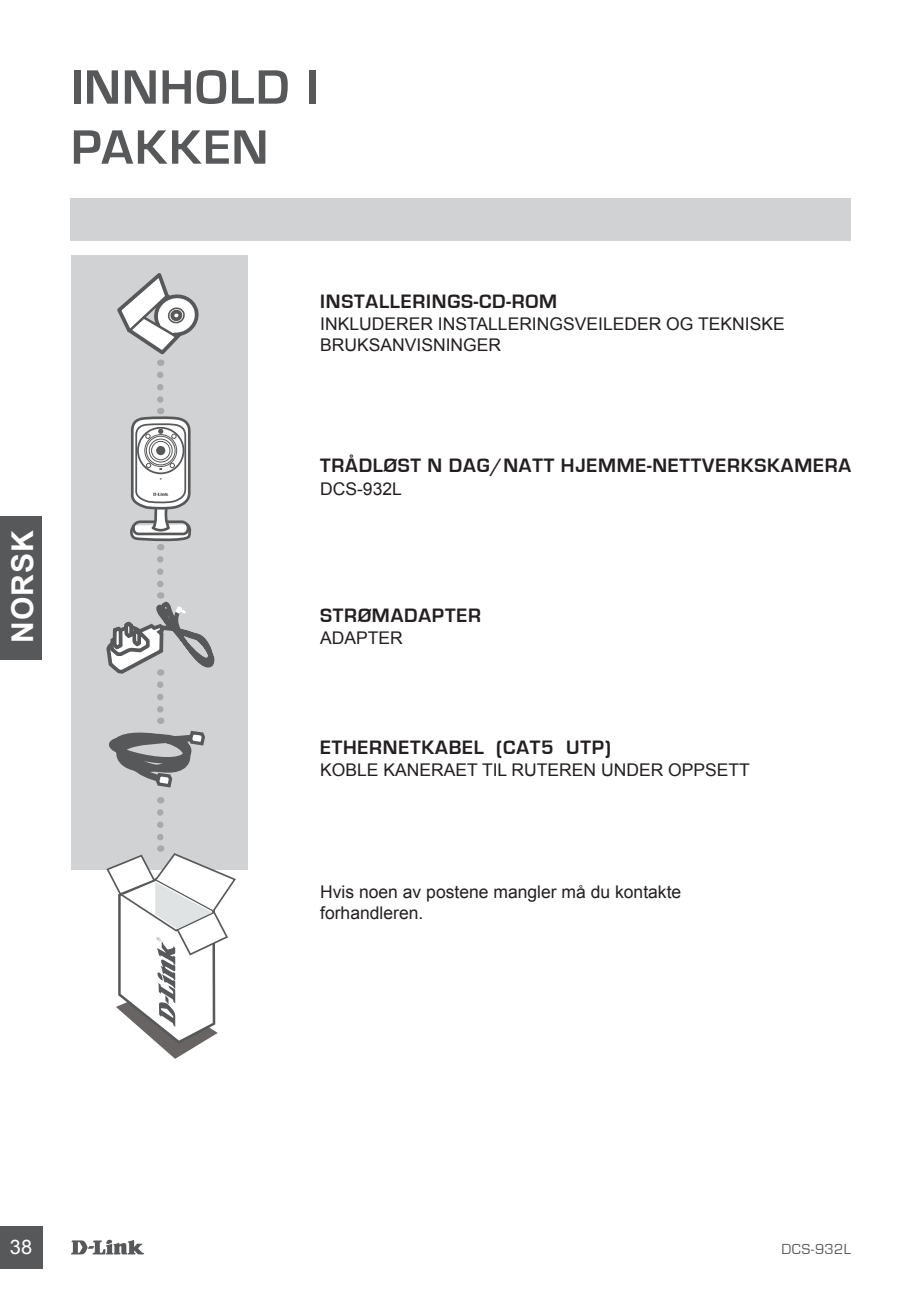
<style>
.page{position:relative;width:922px;height:1297px;background:#fff}
.page>*{position:absolute;margin:0;border:0;box-sizing:border-box;transform-origin:0 0}
.t1{font:700 50px/60px "Eurostile";letter-spacing:.025em;color:#57585a}
.t2{font:700 30px "Arial";letter-spacing:.035em;color:#fff}
.t3{font:700 20px "Eurostile";letter-spacing:.04em;color:#231f20}
.t4{font:20px "Arial";color:#fff}
.t5{font:17.5px/21px "Arial";color:#231f20}
.t6{font:15px "Eurostile";letter-spacing:.03em;color:#57585a}
</style>
<div class="page">
<svg style="left:71px;top:1239px;width:73px;height:15px"></svg>
<div style="left:0;top:1226px;width:43px;height:43px;background:#57585a"></div>
<div style="left:0;top:516px;width:41px;height:143px;background:#57585a"></div>
<div style="left:71px;top:198px;width:779px;height:42px;background:#d1d2d4"></div>
<div style="left:71px;top:255px;width:176px;height:615px;background:#d1d2d4"></div>
<svg style="left:109px;top:684px;width:96px;height:104px"></svg>
<svg style="left:106px;top:812px;width:130px;height:247px"></svg>
<svg style="left:117px;top:273px;width:82px;height:93px"></svg>
<svg style="left:106px;top:559px;width:109px;height:117px"></svg>
<svg style="left:130px;top:375px;width:62px;height:175px"></svg>
<h1 class="t1" style="left:71px;top:58px;width:249px">INNHOLD I<br>PAKKEN</h1>
<p class="t3" style="left:320px;top:290px;width:236px">INSTALLERINGS-CD-ROM</p>
<p class="t5" style="left:320px;top:314px;width:466px">INKLUDERER INSTALLERINGSVEILEDER OG TEKNISKE<br>BRUKSANVISNINGER</p>
<h2 class="t2" style="left:3px;top:643px;width:114px;rotate:-90deg">NORSK</h2>
<p class="t3" style="left:320px;top:455px;width:212px">TRÅDLØST N DAG/NATT</p>
<p class="t3" style="left:560px;top:455px;width:105px">HJEMME-NETTVE</p>
<p class="t3" style="left:726px;top:455px;width:28px">RKSKA</p>
<p class="t3" style="left:794px;top:455px;width:56px">MERA</p>
<p class="t5" style="left:320px;top:478px;width:83px">DCS-932L</p>
<p class="t3" style="left:320px;top:604px;width:40px">STRØM</p>
<p class="t3" style="left:390px;top:604px;width:90px">ADAPTER</p>
<p class="t5" style="left:320px;top:628px;width:84px">ADAPTER</p>
<p class="t3" style="left:320px;top:736px;width:292px">ETHERNETKABEL (CAT5 UTP)</p>
<p class="t5" style="left:320px;top:759px;width:431px">KOBLE KANERAET TIL RUTEREN UNDER OPPSETT</p>
<p class="t5" style="left:320px;top:882px;width:362px">Hvis noen av postene mangler må du kontakte forhandleren.</p>
<p class="t4" style="left:10px;top:1234px;width:24px">38</p>
<p class="t6" style="left:781px;top:1241px;width:70px">DCS-932L</p>
</div>
